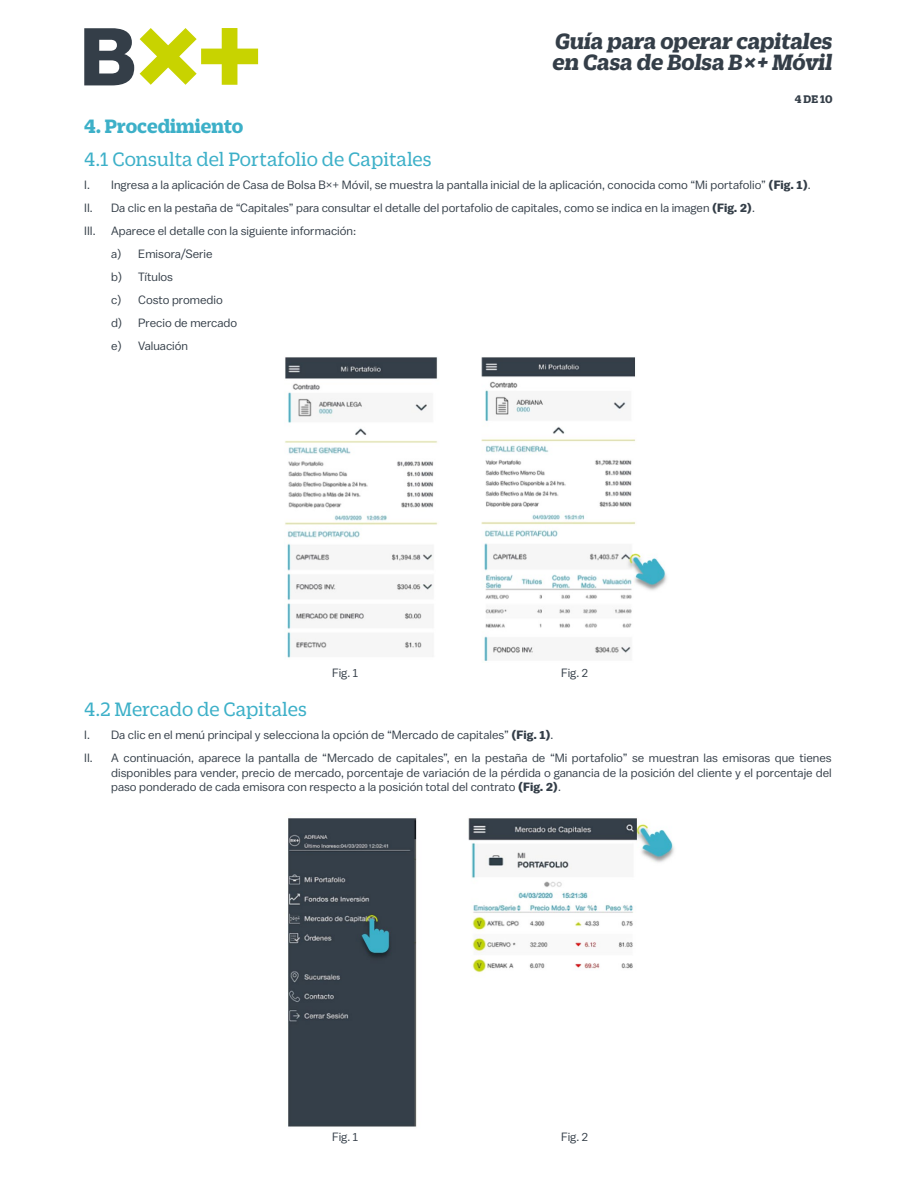
<style>
.page{position:relative;width:918px;height:1188px;background:#fff}
.page>*{position:absolute;margin:0;border:0;box-sizing:border-box;transform-origin:0 0}
.t1{font:italic 700 24px/21px "Duplicate Slab";color:#343e48}
.t2{font:21px "Duplicate Slab";color:#3db0c8}
.t3{font:700 21px "Duplicate Slab";color:#3db0c8}
.t4{font:12px/23px "Balto";color:#343e48}
.t5{font:700 12px "Duplicate Slab";color:#343e48}
.s1{font-weight:700}
</style>
<div class="page">
<svg style="left:84px;top:28px;width:50px;height:57px"></svg>
<svg style="left:140px;top:28px;width:118px;height:57px"></svg>
<img style="left:285px;top:357px;width:382px;height:304px">
<img style="left:288px;top:818px;width:386px;height:309px">
<h1 class="t1" style="left:552px;top:28px;width:282px">Guía para operar capitales en Casa de Bolsa B×+ Móvil</h1>
<p class="t5" style="left:795px;top:91px;width:39px">4 DE 10</p>
<h2 class="t3" style="left:84px;top:112px;width:161px">4. Procedimiento</h2>
<h2 class="t2" style="left:84px;top:146px;width:349px">4.1 Consulta del Portafolio de Capitales</h2>
<p class="t4" style="left:84px;top:173px;width:728px">I. Ingresa a la aplicación de Casa de Bolsa B×+ Móvil, se muestra la pantalla inicial de la aplicación, conocida como “Mi portafolio” <span class="s1">(Fig. 1)</span>.<br>II. Da clic en la pestaña de “Capitales” para consultar el detalle del portafolio de capitales, como se indica en la imagen <span class="s1">(Fig. 2)</span>.<br>III.</p>
<p class="t4" style="left:111px;top:219px;width:247px">Aparece el detalle con la siguiente información: a) Emisora/Serie<br>b) Títulos<br>c) Costo promedio<br>d) Precio de mercado<br>e) Valuación</p>
<p class="t4" style="left:332px;top:661px;width:27px">Fig. 1</p>
<p class="t4" style="left:561px;top:661px;width:28px">Fig. 2</p>
<h2 class="t2" style="left:84px;top:696px;width:224px">4.2 Mercado de Capitales</h2>
<p class="t4" style="left:84px;top:723px;width:749px">I. Da clic en el menú principal y selecciona la opción de “Mercado de capitales” <span class="s1">(Fig. 1)</span>.<br>II. A continuación, aparece la pantalla de “Mercado de capitales”, en la pestaña de “Mi portafolio” se muestran las emisoras que tienes</p>
<p class="t4" style="left:111px;top:765px;width:722px;line-height:14.4px">disponibles para vender, precio de mercado, porcentaje de variación de la pérdida o ganancia de la posición del cliente y el porcentaje del paso ponderado de cada emisora con respecto a la posición total del contrato <span class="s1">(Fig. 2)</span>.</p>
<p class="t4" style="left:332px;top:1125px;width:27px">Fig. 1</p>
<p class="t4" style="left:561px;top:1125px;width:28px">Fig. 2</p>
</div>
